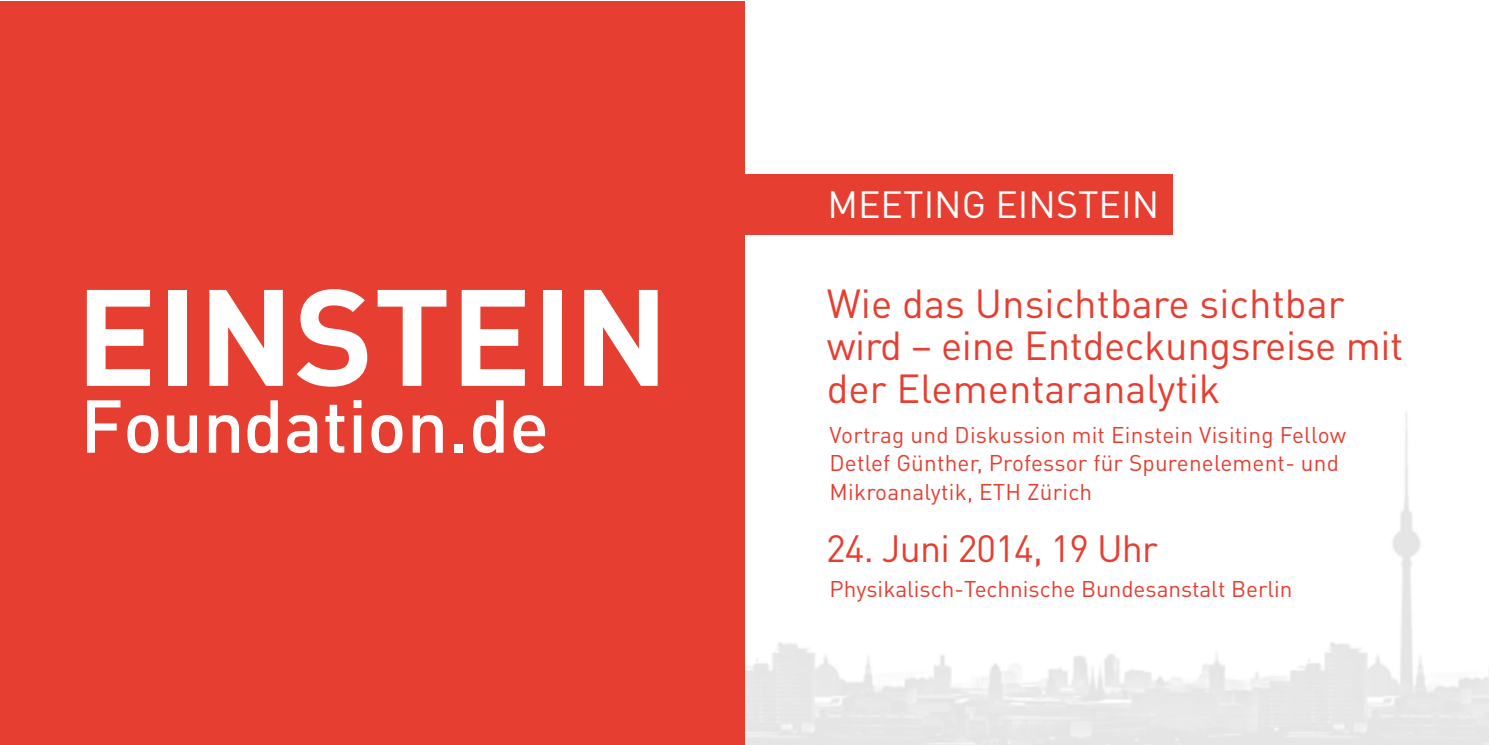
<style>
.page{position:relative;width:1489px;height:745px;background:#fff}
.page>*{position:absolute;margin:0;border:0;box-sizing:border-box;transform-origin:0 0}
.t1{font:40px/42.5px "DIN Pro";color:#e63e30}
.t2{font:37.5px "DIN Pro";letter-spacing:-.02em;color:#e63e30}
.t3{font:37.5px "DIN Pro";color:#fff}
.t4{font:22.5px/28.5px "DIN Pro";letter-spacing:.01em;color:#e63e30}
</style>
<div class="page">
<img style="left:744px;top:376px;width:744px;height:368px">
<div style="left:584px;top:174px;width:588px;height:60px;background:#e63e30"></div>
<div style="left:0;top:2px;width:744px;height:742px;background:#e63e30"></div>
<svg style="left:87px;top:290px;width:63px;height:95px"></svg>
<div style="left:168px;top:290px;width:19px;height:95px;background:#fff"></div>
<svg style="left:209px;top:290px;width:74px;height:95px"></svg>
<svg style="left:297px;top:289px;width:70px;height:97px"></svg>
<svg style="left:377px;top:290px;width:69px;height:95px"></svg>
<svg style="left:461px;top:290px;width:64px;height:95px"></svg>
<div style="left:543px;top:290px;width:19px;height:95px;background:#fff"></div>
<svg style="left:584px;top:290px;width:73px;height:95px"></svg>
<svg style="left:87px;top:400px;width:33px;height:52px"></svg>
<svg style="left:127px;top:415px;width:31px;height:38px"></svg>
<svg style="left:167px;top:415px;width:30px;height:38px"></svg>
<svg style="left:209px;top:415px;width:30px;height:37px"></svg>
<svg style="left:247px;top:400px;width:31px;height:53px"></svg>
<svg style="left:287px;top:415px;width:30px;height:38px"></svg>
<svg style="left:325px;top:404px;width:19px;height:48px"></svg>
<svg style="left:353px;top:400px;width:8px;height:52px"></svg>
<svg style="left:371px;top:415px;width:31px;height:38px"></svg>
<svg style="left:412px;top:415px;width:31px;height:37px"></svg>
<div style="left:454px;top:443px;width:9px;height:9px;background:#fff"></div>
<svg style="left:473px;top:400px;width:30px;height:53px"></svg>
<svg style="left:513px;top:415px;width:32px;height:38px"></svg>
<h2 class="t3" style="left:827px;top:179px;width:333px">MEETING EINSTEIN</h2>
<h1 class="t1" style="left:826px;top:280px;width:578px">Wie das Unsichtbare sichtbar wird – eine Entdeckungsreise mit der Elementaranalytik</h1>
<p class="t4" style="left:829px;top:419px;width:518px">Vortrag und Diskussion mit Einstein Visiting Fellow<br>Detlef Günther, Professor für Spurenelement- und<br>Mikroanalytik, ETH Zürich</p>
<h2 class="t2" style="left:826px;top:523px;width:333px">24. Juni 2014, 19 Uhr</h2>
<p class="t4" style="left:829px;top:573px;width:464px">Physikalisch-Technische Bundesanstalt Berlin</p>
</div>
